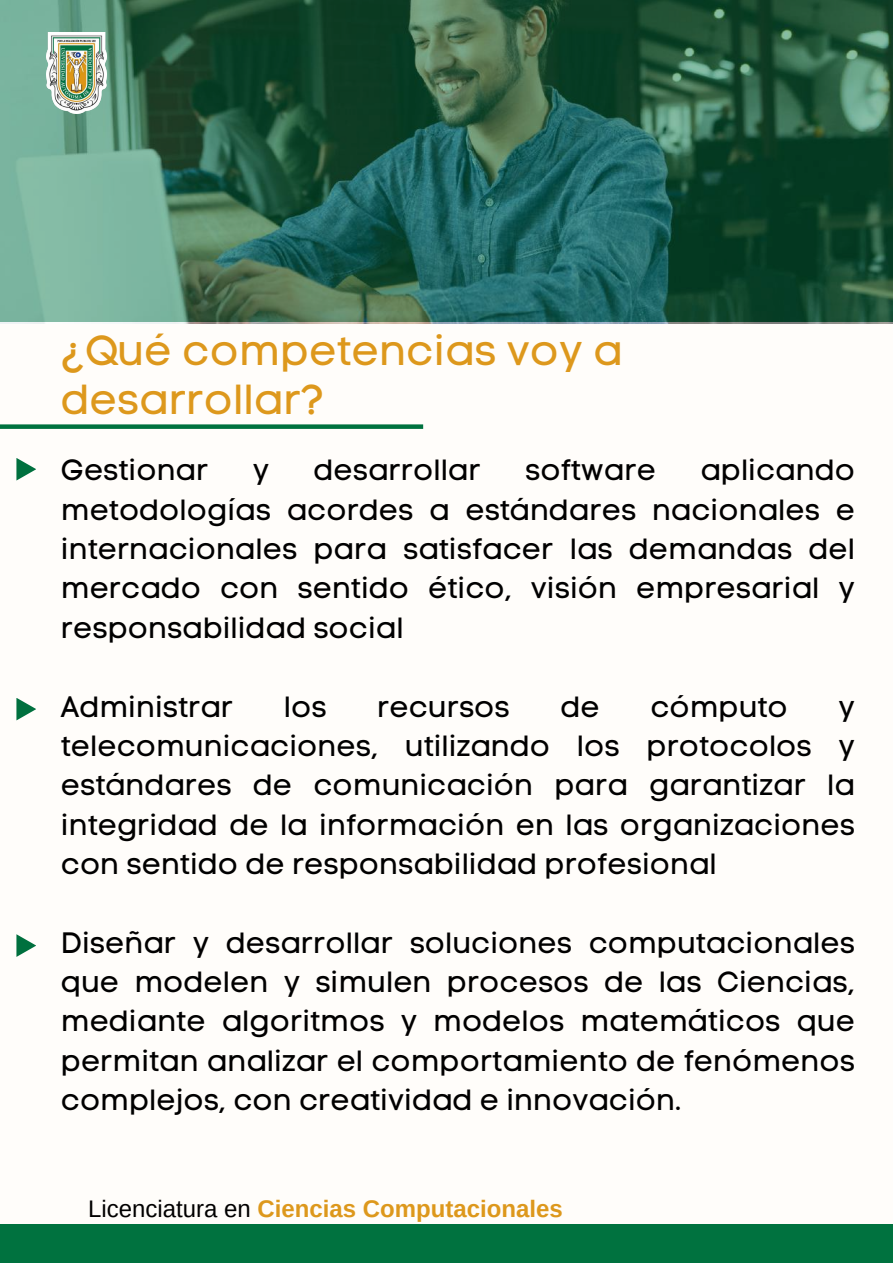
<style>
.page{position:relative;width:893px;height:1264px;background:#fff}
.page>*{position:absolute;margin:0;border:0;box-sizing:border-box;transform-origin:0 0}
.t1{font:42px/48.3px "Code Pro Normal LC";color:#dd981c}
.t2{font:29.25px/39.3px "Code Pro Normal LC";color:#000;text-align:justify}
.t3{font:700 24px "Arimo";color:#dd981c}
.s1{font-weight:400;color:#000}
</style>
<div class="page">
<div style="left:0;top:0;width:892px;height:1262px;background:#fffdfa"></div>
<div style="left:0;top:424px;width:423px;height:5px;background:#00723f"></div>
<div style="left:0;top:1223px;width:892px;height:39px;background:#00723f"></div>
<img style="left:0;top:0;width:892px;height:324px">
<img style="left:47px;top:32px;width:60px;height:81px">
<svg style="left:16px;top:458px;width:20px;height:22px"></svg>
<svg style="left:16px;top:698px;width:20px;height:22px"></svg>
<svg style="left:16px;top:934px;width:20px;height:22px"></svg>
<h1 class="t1" style="left:61px;top:326px;width:563px">¿Qué competencias voy a desarrollar?</h1>
<p class="t2" style="left:61px;top:450px;width:149px">Gestionar</p>
<p class="t2" style="left:253px;top:450px;width:18px">y</p>
<p class="t2" style="left:313px;top:450px;width:169px">desarrollar</p>
<p class="t2" style="left:525px;top:450px;width:132px">software</p>
<p class="t2" style="left:61px;top:450px;width:795px;text-indent:639px">aplicando metodologías acordes a estándares nacionales e internacionales para satisfacer las demandas del mercado con sentido ético, visión empresarial y responsabilidad social</p>
<p class="t2" style="left:61px;top:686px;width:174px">Administrar</p>
<p class="t2" style="left:284px;top:686px;width:44px">los</p>
<p class="t2" style="left:377px;top:686px;width:134px">recursos</p>
<p class="t2" style="left:560px;top:686px;width:41px">de</p>
<p class="t2" style="left:650px;top:686px;width:139px">cómputo</p>
<p class="t2" style="left:61px;top:686px;width:795px;text-indent:777px">y telecomunicaciones, utilizando los protocolos y estándares de comunicación para garantizar la integridad de la información en las organizaciones con sentido de responsabilidad profesional</p>
<p class="t2" style="left:61px;top:922px;width:795px">Diseñar y desarrollar soluciones computacionales que modelen y simulen procesos de las Ciencias, mediante algoritmos y modelos matemáticos que permitan analizar el comportamiento de fenómenos complejos, con creatividad e innovación.</p>
<p class="t3" style="left:88px;top:1195px;width:476px"><span class="s1">Licenciatura en</span> Ciencias Computacionales</p>
</div>
